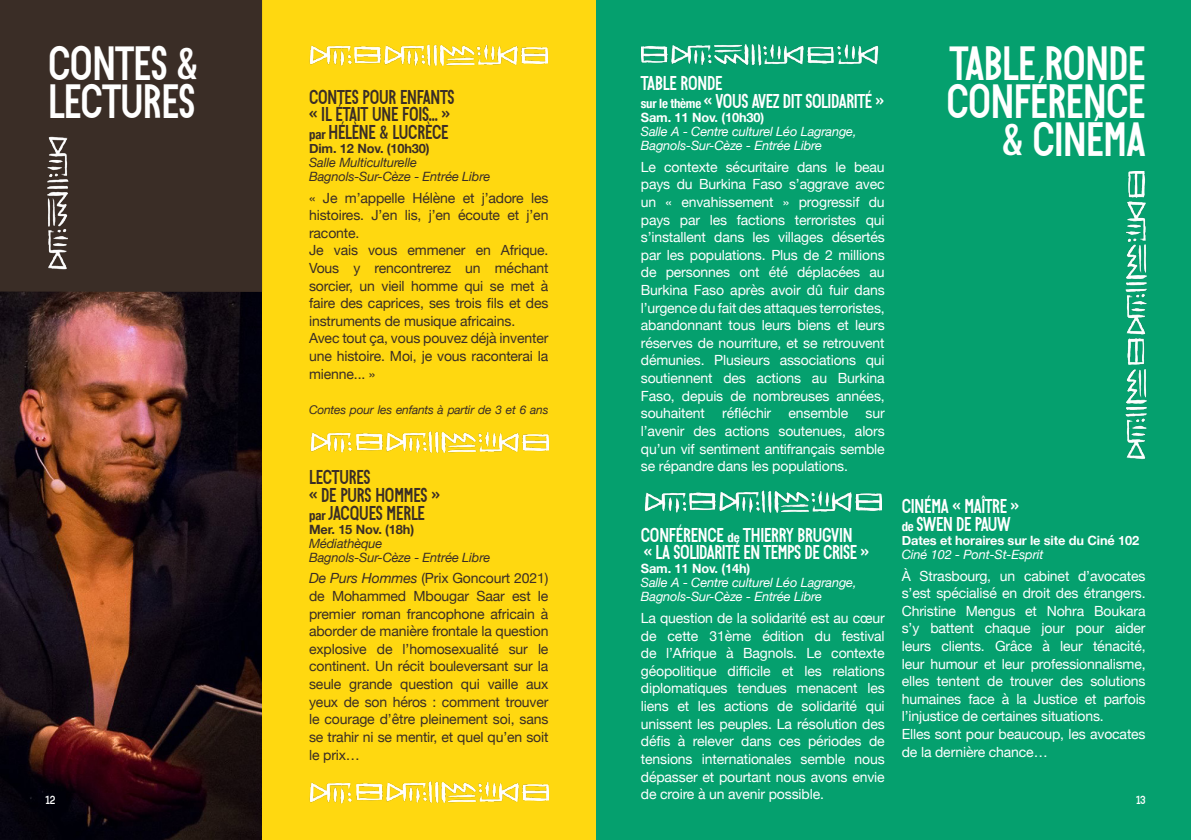
<style>
.page{position:relative;width:1191px;height:840px;background:#fff}
.page>*{position:absolute;margin:0;border:0;box-sizing:border-box;transform-origin:0 0}
.t1{font:48px/38px "Bonjour De Jong Sans";letter-spacing:-.01em;color:#fff;text-align:right}
.t2{font:20px/17.6px "Bonjour De Jong Sans";letter-spacing:-.02em;color:#fff}
.t3{font:20px/17.6px "Bonjour De Jong Sans";letter-spacing:-.01em;color:#3a2d26}
.t4{font:14px/17.6px "Helvetica Neue";letter-spacing:-.01em;color:#fff;text-align:justify}
.t5{font:14px/17.6px "Helvetica Neue";letter-spacing:-.01em;color:#3a2d26}
.t6{font:italic 12.8px/14px "Helvetica Neue";letter-spacing:-.01em;color:#fff}
.t7{font:italic 12.8px/14px "Helvetica Neue";letter-spacing:-.01em;color:#3a2d26}
.t8{font:700 12.8px "Helvetica Neue";letter-spacing:-.01em;color:#fff}
.t9{font:700 12.8px "Helvetica Neue";letter-spacing:-.01em;color:#3a2d26}
.t10{font:italic 12px "Helvetica Neue";letter-spacing:-.02em;color:#3a2d26}
.t11{font:12px "Bonjour De Jong Sans";color:#fff}
.s1{font-family:"Helvetica Neue";font-weight:700;font-stretch:condensed;font-size:12.8px}
.s2{font-style:italic}
</style>
<div class="page">
<div style="left:595px;top:0;width:596px;height:839px;background:#05a06e"></div>
<img style="left:641px;top:44px;width:192px;height:22px">
<img style="left:837px;top:44px;width:42px;height:21px">
<img style="left:0;top:292px;width:262px;height:547px">
<div style="left:262px;top:0;width:334px;height:839px;background:#ffd810"></div>
<div style="left:0;top:0;width:262px;height:292px;background:#3a2d26"></div>
<img style="left:47px;top:136px;width:22px;height:134px">
<img style="left:355px;top:44px;width:192px;height:22px">
<img style="left:309px;top:45px;width:42px;height:21px">
<img style="left:356px;top:781px;width:192px;height:21px">
<img style="left:309px;top:782px;width:42px;height:20px">
<img style="left:356px;top:431px;width:192px;height:21px">
<img style="left:310px;top:432px;width:41px;height:20px">
<img style="left:1125px;top:171px;width:21px;height:193px">
<img style="left:1125px;top:369px;width:21px;height:91px">
<img style="left:689px;top:490px;width:193px;height:22px">
<img style="left:644px;top:492px;width:42px;height:20px">
<h1 class="t1" style="left:48px;top:43px;width:151px;text-align:left">CONTES &amp;<br>LECTURES</h1>
<h1 class="t1" style="left:946px;top:43px;width:201px">TABLE RONDE<br>CONFÉRENCE &amp; CINÉMA</h1>
<h2 class="t2" style="left:641px;top:74px;width:245px">TABLE RONDE<br><span class="s1">sur le thème</span> « VOUS AVEZ DIT SOLIDARITÉ »</h2>
<p class="t8" style="left:641px;top:107px;width:125px">Sam. 11 Nov. (10h30)</p>
<p class="t6" style="left:641px;top:125px;width:217px">Salle A - Centre culturel Léo Lagrange,<br>Bagnols-Sur-Cèze - Entrée Libre</p>
<p class="t4" style="left:641px;top:159px;width:245px">Le contexte sécuritaire dans le beau pays du Burkina Faso s’aggrave avec un « envahissement » progressif du pays par les factions terroristes qui s’installent dans les villages désertés par les populations. Plus de 2 millions de personnes ont été déplacées au Burkina Faso après avoir dû fuir dans l’urgence du fait des attaques terroristes, abandonnant tous leurs biens et leurs réserves de nourriture, et se retrouvent démunies. Plusieurs associations qui soutiennent des actions au Burkina Faso, depuis de nombreuses années, souhaitent réfléchir ensemble sur l’avenir des actions soutenues, alors qu’un vif sentiment antifrançais semble se répandre dans les populations.</p>
<h2 class="t3" style="left:309px;top:87px;width:147px">CONTES POUR ENFANTS « IL ÉTAIT UNE FOIS... » <span class="s1">par</span> HÉLÈNE &amp; LUCRÈCE</h2>
<p class="t9" style="left:309px;top:138px;width:122px">Dim. 12 Nov. (10h30)</p>
<p class="t7" style="left:309px;top:156px;width:183px">Salle Multiculturelle<br>Bagnols-Sur-Cèze - Entrée Libre</p>
<p class="t5" style="left:309px;top:189px;width:241px">« Je m’appelle Hélène et j’adore les histoires. J’en lis, j’en écoute et j’en raconte.<br>Je vais vous emmener en Afrique.<br>Vous y rencontrerez un méchant sorcier, un vieil homme qui se met à faire des caprices, ses trois fils et des instruments de musique africains.<br>Avec tout ça, vous pouvez déjà inventer une histoire. Moi, je vous raconterai la mienne... »</p>
<p class="t10" style="left:309px;top:401px;width:241px">Contes pour les enfants à partir de 3 et 6 ans</p>
<h2 class="t3" style="left:309px;top:467px;width:132px">LECTURES<br>« DE PURS HOMMES » <span class="s1">par</span> JACQUES MERLE</h2>
<p class="t9" style="left:309px;top:518px;width:107px">Mer. 15 Nov. (18h)</p>
<p class="t7" style="left:309px;top:536px;width:183px">Médiathèque<br>Bagnols-Sur-Cèze - Entrée Libre</p>
<p class="t5" style="left:309px;top:570px;width:241px;text-align:justify"><span class="s2">De Purs Hommes</span> (Prix Goncourt 2021) de Mohammed Mbougar Saar est le premier roman francophone africain à aborder de manière frontale la question explosive de l’homosexualité sur le continent. Un récit bouleversant sur la seule grande question qui vaille aux yeux de son héros : comment trouver le courage d’être pleinement soi, sans se trahir ni se mentir, et quel qu’en soit le prix…</p>
<h2 class="t2" style="left:901px;top:496px;width:119px">CINÉMA « MAÎTRE » <span class="s1">de</span> SWEN DE PAUW</h2>
<p class="t8" style="left:901px;top:530px;width:239px">Dates et horaires sur le site du Ciné 102</p>
<p class="t6" style="left:901px;top:547px;width:143px">Ciné 102 - Pont-St-Esprit</p>
<p class="t4" style="left:901px;top:567px;width:245px;text-align:left">À Strasbourg, un cabinet d’avocates s’est spécialisé en droit des étrangers.<br>Christine Mengus et Nohra Boukara s’y battent chaque jour pour aider leurs clients. Grâce à leur ténacité, leur humour et leur professionnalisme, elles tentent de trouver des solutions humaines face à la Justice et parfois l’injustice de certaines situations.<br>Elles sont pour beaucoup, les avocates de la dernière chance…</p>
<h2 class="t2" style="left:641px;top:525px;width:230px">CONFÉRENCE <span class="s1">de</span> THIERRY BRUGVIN<br>« LA SOLIDARITÉ EN TEMPS DE CRISE »</h2>
<p class="t8" style="left:641px;top:558px;width:111px">Sam. 11 Nov. (14h)</p>
<p class="t6" style="left:641px;top:576px;width:217px">Salle A - Centre culturel Léo Lagrange,<br>Bagnols-Sur-Cèze - Entrée Libre</p>
<p class="t4" style="left:641px;top:609px;width:245px">La question de la solidarité est au cœur de cette 31ème édition du festival de l’Afrique à Bagnols. Le contexte géopolitique difficile et les relations diplomatiques tendues menacent les liens et les actions de solidarité qui unissent les peuples. La résolution des défis à relever dans ces périodes de tensions internationales semble nous dépasser et pourtant nous avons envie de croire à un avenir possible.</p>
<p class="t11" style="left:45px;top:792px;width:11px">12</p>
<p class="t11" style="left:1136px;top:792px;width:11px">13</p>
</div>
